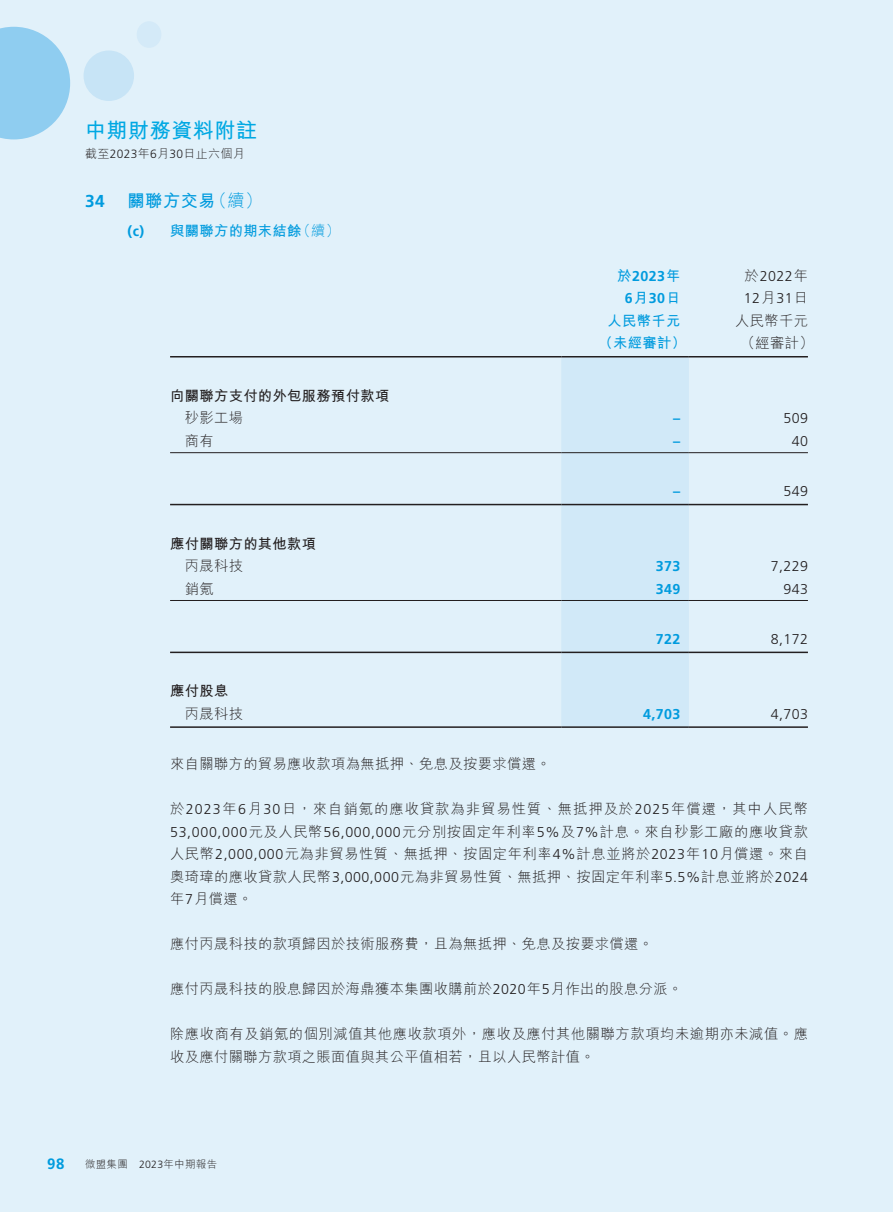
<style>
.page{position:relative;width:893px;height:1212px;background:#e1f1fa}
.page>*{position:absolute;margin:0;border:0;box-sizing:border-box;transform-origin:0 0}
.t1{font:700 21px "M Hei HK";letter-spacing:.03em;color:#00a8e3}
.t2{font:700 17.25px "M Hei HK";letter-spacing:.03em;color:#009bde}
.t3{font:700 17.25px "Frutiger LT Std";color:#009bde}
.t4{font:700 15px "Frutiger LT Std";color:#009bde}
.t5{font:300 14.25px/22.5px "M Hei HK";letter-spacing:.03em;color:#231f20;text-align:justify}
.t6{font:300 14.25px/22.5px "Frutiger LT Std";letter-spacing:.03em;color:#231f20}
.t7{font:700 14.25px "M Hei HK";letter-spacing:.03em;color:#231f20}
.t8{font:700 14.25px/22.5px "Frutiger LT Std";letter-spacing:.03em;color:#009bde;text-align:center}
.t9{font:700 14.25px "M Hei HK";letter-spacing:.03em;color:#009bde}
.t10{font:300 12px "M Hei HK";letter-spacing:.03em;color:#231f20}
.t11{font:300 10.5px "M Hei HK";letter-spacing:.03em;color:#231f20}
.s1{font-family:"Frutiger LT Std"}
.s2{font-weight:300}
.s3{font-family:"M Hei HK"}
</style>
<div class="page">
<svg style="left:0;top:27px;width:70px;height:112px"></svg>
<div style="left:84px;top:50px;width:50px;height:51px;background:#c7e4f6;border-radius:50%"></div>
<div style="left:137px;top:21px;width:24px;height:27px;background:#d4eaf8;border-radius:50%"></div>
<div style="left:561px;top:357px;width:128px;height:369px;background:#d1e9f8"></div>
<hr style="left:170px;top:356px;width:391px;height:1px;background:#231f20">
<hr style="left:561px;top:356px;width:128px;height:1px;background:#231f20">
<hr style="left:689px;top:356px;width:119px;height:1px;background:#231f20">
<hr style="left:170px;top:452px;width:391px;height:1px;background:#231f20">
<hr style="left:561px;top:452px;width:128px;height:1px;background:#231f20">
<hr style="left:689px;top:452px;width:119px;height:1px;background:#231f20">
<hr style="left:170px;top:504px;width:391px;height:1px;background:#231f20">
<hr style="left:561px;top:504px;width:128px;height:1px;background:#231f20">
<hr style="left:689px;top:504px;width:119px;height:1px;background:#231f20">
<hr style="left:170px;top:600px;width:391px;height:1px;background:#231f20">
<hr style="left:561px;top:600px;width:128px;height:1px;background:#231f20">
<hr style="left:689px;top:600px;width:119px;height:1px;background:#231f20">
<hr style="left:170px;top:652px;width:391px;height:1px;background:#231f20">
<hr style="left:561px;top:652px;width:128px;height:1px;background:#231f20">
<hr style="left:689px;top:652px;width:119px;height:1px;background:#231f20">
<hr style="left:170px;top:726px;width:391px;height:2px;background:#231f20">
<hr style="left:561px;top:726px;width:128px;height:2px;background:#231f20">
<hr style="left:689px;top:726px;width:119px;height:2px;background:#231f20">
<h1 class="t1" style="left:85px;top:115px;width:174px">中期財務資料附註</h1>
<p class="t10" style="left:85px;top:148px;width:161px">截至<span class="s1">2023</span>年<span class="s1">6</span>月<span class="s1">30</span>日止六個月</p>
<p class="t3" style="left:85px;top:191px;width:21px">34</p>
<p class="t2" style="left:128px;top:188px;width:136px">關聯方交易<span class="s2">（續）</span></p>
<p class="t9" style="left:128px;top:220px;width:214px"><span class="s1">(c)</span> 與關聯方的期末結餘<span class="s2">（續）</span></p>
<p class="t8" style="left:617px;top:265px;width:65px"><span class="s3">於</span>2023<span class="s3">年<br></span>6<span class="s3">月</span>30<span class="s3">日</span></p>
<p class="t6" style="left:744px;top:265px;width:66px"><span class="s3">於</span>2022<span class="s3">年<br></span>12<span class="s3">月</span>31<span class="s3">日</span></p>
<p class="t9" style="left:608px;top:310px;width:74px">人民幣千元</p>
<p class="t5" style="left:735px;top:309px;width:74px">人民幣千元</p>
<p class="t9" style="left:599px;top:333px;width:89px">（未經審計）</p>
<p class="t5" style="left:741px;top:332px;width:74px">（經審計）</p>
<p class="t7" style="left:170px;top:385px;width:221px">向關聯方支付的外包服務預付款項</p>
<p class="t5" style="left:185px;top:406px;width:60px">秒影工場</p>
<p class="t8" style="left:673px;top:407px;width:9px">–</p>
<p class="t6" style="left:783px;top:407px;width:26px">509</p>
<p class="t5" style="left:185px;top:429px;width:30px">商有</p>
<p class="t8" style="left:673px;top:430px;width:9px">–</p>
<p class="t6" style="left:792px;top:430px;width:18px">40</p>
<p class="t8" style="left:673px;top:480px;width:9px">–</p>
<p class="t6" style="left:783px;top:480px;width:26px">549</p>
<p class="t7" style="left:170px;top:533px;width:148px">應付關聯方的其他款項</p>
<p class="t5" style="left:185px;top:554px;width:60px">丙晟科技</p>
<p class="t8" style="left:656px;top:555px;width:26px">373</p>
<p class="t6" style="left:771px;top:555px;width:39px">7,229</p>
<p class="t5" style="left:185px;top:577px;width:30px">銷氪</p>
<p class="t8" style="left:656px;top:577px;width:26px">349</p>
<p class="t6" style="left:783px;top:577px;width:26px">943</p>
<p class="t8" style="left:656px;top:628px;width:26px">722</p>
<p class="t6" style="left:771px;top:628px;width:39px">8,172</p>
<p class="t7" style="left:170px;top:681px;width:60px">應付股息</p>
<p class="t5" style="left:185px;top:702px;width:60px">丙晟科技</p>
<p class="t8" style="left:643px;top:703px;width:39px">4,703</p>
<p class="t6" style="left:771px;top:703px;width:39px">4,703</p>
<p class="t5" style="left:170px;top:752px;width:382px">來自關聯方的貿易應收款項為無抵押、免息及按要求償還。</p>
<p class="t5" style="left:170px;top:797px;width:639px">於<span class="s1">2023</span>年<span class="s1">6</span>月<span class="s1">30</span>日，來自銷氪的應收貸款為非貿易性質、無抵押及於<span class="s1">2025</span>年償還，其中人民幣<span class="s1">53,000,000</span>元及人民幣<span class="s1">56,000,000</span>元分別按固定年利率<span class="s1">5%</span>及<span class="s1">7%</span>計息。來自秒影工廠的應收貸款人民幣<span class="s1">2,000,000</span>元為非貿易性質、無抵押、按固定年利率<span class="s1">4%</span>計息並將於<span class="s1">2023</span>年<span class="s1">10</span>月償還。來自奧琦瑋的應收貸款人民幣<span class="s1">3,000,000</span>元為非貿易性質、無抵押、按固定年利率<span class="s1">5.5%</span>計息並將於<span class="s1">2024</span>年<span class="s1">7</span>月償還。</p>
<p class="t5" style="left:170px;top:932px;width:485px">應付丙晟科技的款項歸因於技術服務費，且為無抵押、免息及按要求償還。</p>
<p class="t5" style="left:170px;top:977px;width:514px">應付丙晟科技的股息歸因於海鼎獲本集團收購前於<span class="s1">2020</span>年<span class="s1">5</span>月作出的股息分派。</p>
<p class="t5" style="left:170px;top:1022px;width:639px">除應收商有及銷氪的個別減值其他應收款項外，應收及應付其他關聯方款項均未逾期亦未減值。應收及應付關聯方款項之賬面值與其公平值相若，且以人民幣計值。</p>
<p class="t4" style="left:47px;top:1154px;width:19px">98</p>
<p class="t11" style="left:85px;top:1159px;width:134px">微盟集團 <span class="s1">2023</span>年中期報告</p>
</div>
